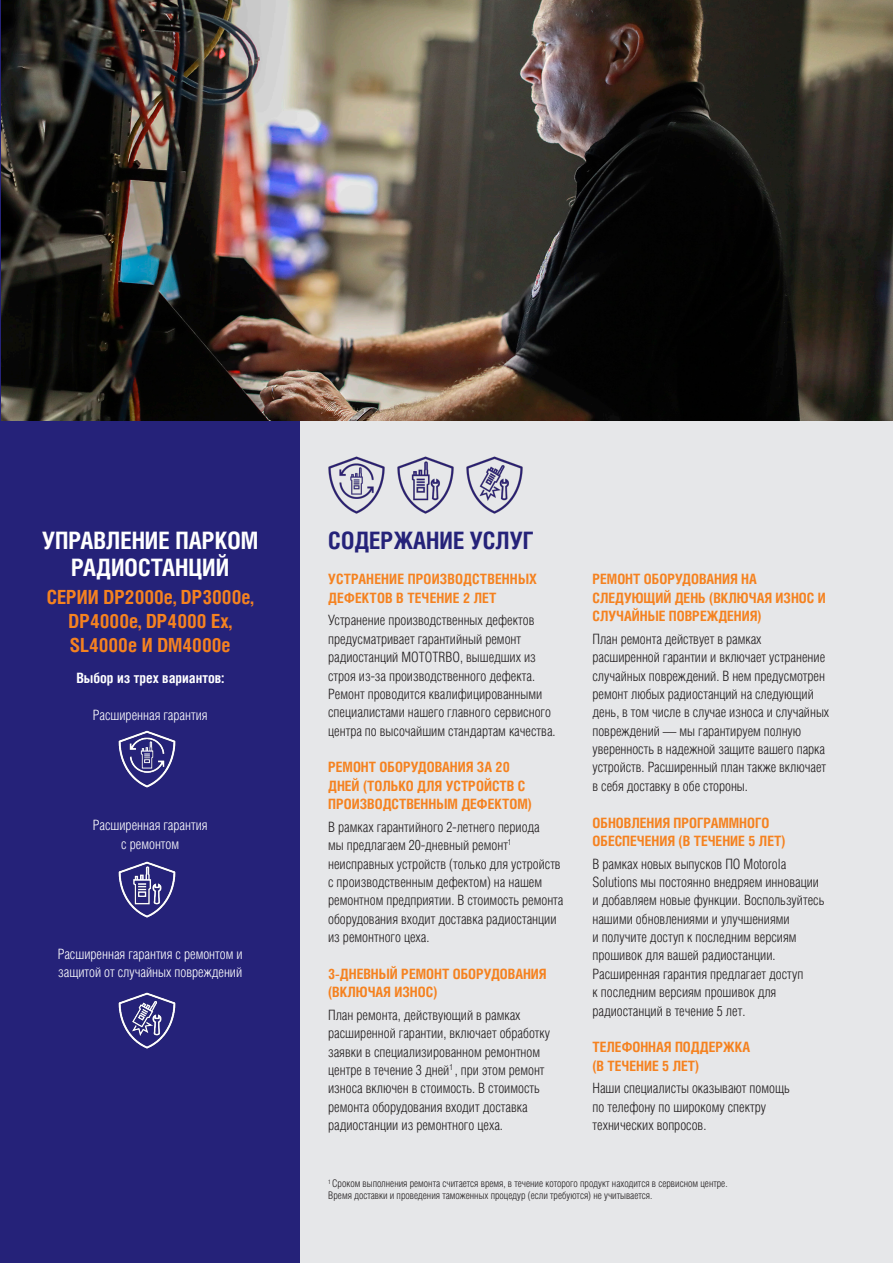
<style>
.page{position:relative;width:893px;height:1263px;background:#fff}
.page>*{position:absolute;margin:0;border:0;box-sizing:border-box;transform-origin:0 0}
.t1{font:700 24px/27px "Helios Cond";color:#fff;text-align:center}
.t2{font:700 24px "Helios Cond";color:#252279}
.t3{font:700 19.5px/24px "Helios Cond";color:#f58220;text-align:center}
.t4{font:300 14.25px/18.3px "Helios Cond";color:#231f20}
.t5{font:700 14.25px/18.3px "Helios Cond";color:#f58220}
.t6{font:300 14.25px/18.3px "Helios Cond";color:#fff;text-align:center}
.t7{font:700 14.25px "Helios Cond";color:#fff}
.t8{font:300 10.5px/12px "Helios Cond";color:#231f20}
</style>
<div class="page">
<div style="left:0;top:397px;width:328px;height:866px;background:#252279"></div>
<div style="left:300px;top:406px;width:593px;height:857px;background:#e6e7e9"></div>
<svg style="left:0;top:0;width:2px;height:421px"></svg>
<img style="left:118px;top:730px;width:58px;height:58px">
<img style="left:328px;top:456px;width:195px;height:58px">
<img style="left:118px;top:861px;width:58px;height:57px">
<img style="left:118px;top:992px;width:58px;height:57px">
<img style="left:2px;top:0;width:891px;height:421px">
<p class="t1" style="left:42px;top:527px;width:217px">УПРАВЛЕНИЕ ПАРКОМ<br>РАДИОСТАНЦИЙ</p>
<p class="t3" style="left:47px;top:585px;width:208px">СЕРИИ DP2000e, DP3000e,<br>DP4000e, DP4000 Ex,<br>SL4000e И DM4000e</p>
<p class="t7" style="left:76px;top:668px;width:149px">Выбор из трех вариантов:</p>
<p class="t6" style="left:93px;top:706px;width:116px">Расширенная гарантия</p>
<p class="t6" style="left:93px;top:816px;width:116px">Расширенная гарантия с ремонтом</p>
<p class="t6" style="left:58px;top:945px;width:186px;text-align:left">Расширенная гарантия с ремонтом и защитой от случайных повреждений</p>
<p class="t2" style="left:328px;top:524px;width:207px">СОДЕРЖАНИЕ УСЛУГ</p>
<p class="t5" style="left:328px;top:570px;width:210px">УСТРАНЕНИЕ ПРОИЗВОДСТВЕННЫХ<br>ДЕФЕКТОВ В ТЕЧЕНИЕ 2 ЛЕТ</p>
<p class="t4" style="left:328px;top:611px;width:229px">Устранение производственных дефектов предусматривает гарантийный ремонт радиостанций MOTOTRBO, вышедших из строя из-за производственного дефекта.<br>Ремонт проводится квалифицированными специалистами нашего главного сервисного центра по высочайшим стандартам качества.</p>
<p class="t5" style="left:328px;top:758px;width:205px">РЕМОНТ ОБОРУДОВАНИЯ ЗА 20<br>ДНЕЙ (ТОЛЬКО ДЛЯ УСТРОЙСТВ С<br>ПРОИЗВОДСТВЕННЫМ ДЕФЕКТОМ)</p>
<p class="t4" style="left:328px;top:817px;width:237px">В рамках гарантийного 2-летнего периода<br>мы предлагаем 20-дневный ремонт<sup>1 </sup>неисправных устройств (только для устройств с производственным дефектом) на нашем ремонтном предприятии. В стоимость ремонта оборудования входит доставка радиостанции из ремонтного цеха.</p>
<p class="t5" style="left:328px;top:964px;width:220px">3-ДНЕВНЫЙ РЕМОНТ ОБОРУДОВАНИЯ (ВКЛЮЧАЯ ИЗНОС)</p>
<p class="t4" style="left:328px;top:1005px;width:223px">План ремонта, действующий в рамках расширенной гарантии, включает обработку заявки в специализированном ремонтном центре в течение 3 дней<sup>1</sup> , при этом ремонт износа включен в стоимость. В стоимость ремонта оборудования входит доставка радиостанции из ремонтного цеха.</p>
<p class="t5" style="left:592px;top:570px;width:235px">РЕМОНТ ОБОРУДОВАНИЯ НА<br>СЛЕДУЮЩИЙ ДЕНЬ (ВКЛЮЧАЯ ИЗНОС И<br>СЛУЧАЙНЫЕ ПОВРЕЖДЕНИЯ)</p>
<p class="t4" style="left:592px;top:629px;width:238px">План ремонта действует в рамках расширенной гарантии и включает устранение случайных повреждений. В нем предусмотрен ремонт любых радиостанций на следующий день, в том числе в случае износа и случайных повреждений — мы гарантируем полную уверенность в надежной защите вашего парка устройств. Расширенный план также включает в себя доставку в обе стороны.</p>
<p class="t5" style="left:592px;top:813px;width:195px">ОБНОВЛЕНИЯ ПРОГРАММНОГО<br>ОБЕСПЕЧЕНИЯ (В ТЕЧЕНИЕ 5 ЛЕТ)</p>
<p class="t4" style="left:592px;top:854px;width:234px">В рамках новых выпусков ПО Motorola Solutions мы постоянно внедряем инновации и добавляем новые функции. Воспользуйтесь нашими обновлениями и улучшениями<br>и получите доступ к последним версиям прошивок для вашей радиостанции.<br>Расширенная гарантия предлагает доступ<br>к последним версиям прошивок для радиостанций в течение 5 лет.</p>
<p class="t5" style="left:592px;top:1038px;width:159px">ТЕЛЕФОННАЯ ПОДДЕРЖКА (В ТЕЧЕНИЕ 5 ЛЕТ)</p>
<p class="t4" style="left:592px;top:1079px;width:199px">Наши специалисты оказывают помощь по телефону по широкому спектру технических вопросов.</p>
<p class="t8" style="left:328px;top:1177px;width:401px"><sup>1</sup> Сроком выполнения ремонта считается время, в течение которого продукт находится в сервисном центре.<br>Время доставки и проведения таможенных процедур (если требуются) не учитывается.</p>
</div>
